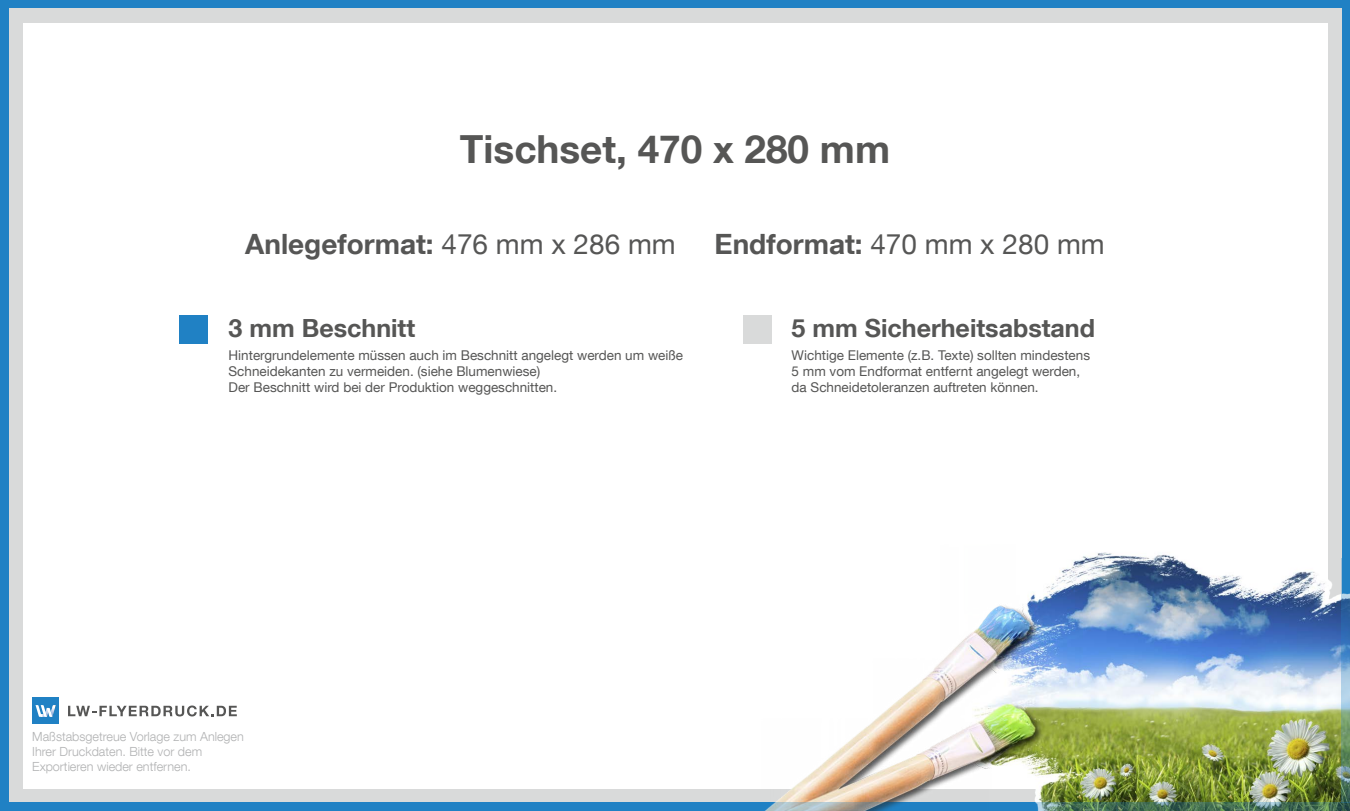
<style>
.page{position:relative;width:1350px;height:811px;background:#fff}
.page>*{position:absolute;margin:0;border:0;box-sizing:border-box;transform-origin:0 0}
.t1{font:700 38.7px "Helvetica Neue LT Com";color:#565655}
.t2{font:700 27.9px "Helvetica Neue LT Com";color:#565655}
.t3{font:27.9px "Helvetica Neue LT Com";color:#565655}
.t4{font:700 25px "Helvetica Neue LT Com";color:#565655}
.t5{font:13.5px/16.2px "Helvetica Neue LT Com";color:#565655}
.t6{font:300 12.6px/15.1px "Helvetica Neue LT Com";color:#b1b2b3}
.s1{font-weight:400}
.s2{font-weight:700}
</style>
<div class="page">
<div style="left:0;top:0;width:1349px;height:811px;background:#2081c4"></div>
<div style="left:9px;top:9px;width:1332px;height:793px;background:#d9dada"></div>
<div style="left:23px;top:23px;width:1304px;height:765px;background:#fff"></div>
<img style="left:758px;top:544px;width:584px;height:258px">
<svg style="left:1341px;top:558px;width:8px;height:244px;background:#5f91a4"></svg>
<svg style="left:765px;top:802px;width:584px;height:9px"></svg>
<div style="left:180px;top:315px;width:28px;height:28px;background:#2081c4"></div>
<div style="left:742px;top:315px;width:29px;height:28px;background:#d9dada"></div>
<svg style="left:68px;top:705px;width:169px;height:11px"></svg>
<div style="left:32px;top:697px;width:27px;height:27px;background:#2081c4"></div>
<svg style="left:36px;top:705px;width:20px;height:12px"></svg>
<p class="t1" style="left:460px;top:125px;width:431px">Tischset, 470 x 280 mm</p>
<p class="t2" style="left:245px;top:226px;width:432px">Anlegeformat: <span class="s1">476 mm x 286 mm</span></p>
<p class="t3" style="left:714px;top:227px;width:391px"><span class="s2">Endformat:</span> 470 mm x 280 mm</p>
<p class="t4" style="left:228px;top:312px;width:188px">3 mm Beschnitt</p>
<p class="t5" style="left:228px;top:347px;width:456px">Hintergrundelemente müssen auch im Beschnitt angelegt werden um weiße<br>Schneidekanten zu vermeiden. (siehe Blumenwiese)<br>Der Beschnitt wird bei der Produktion weggeschnitten.</p>
<p class="t4" style="left:791px;top:312px;width:305px">5 mm Sicherheitsabstand</p>
<p class="t5" style="left:791px;top:347px;width:300px">Wichtige Elemente (z.B. Texte) sollten mindestens<br>5 mm vom Endformat entfernt angelegt werden, da Schneidetoleranzen auftreten können.</p>
<p class="t6" style="left:32px;top:728px;width:213px">Maßstabsgetreue Vorlage zum Anlegen<br>Ihrer Druckdaten. Bitte vor dem</p>
<p class="t6" style="left:32px;top:759px;width:160px">Exportieren wieder entfernen.</p>
</div>
